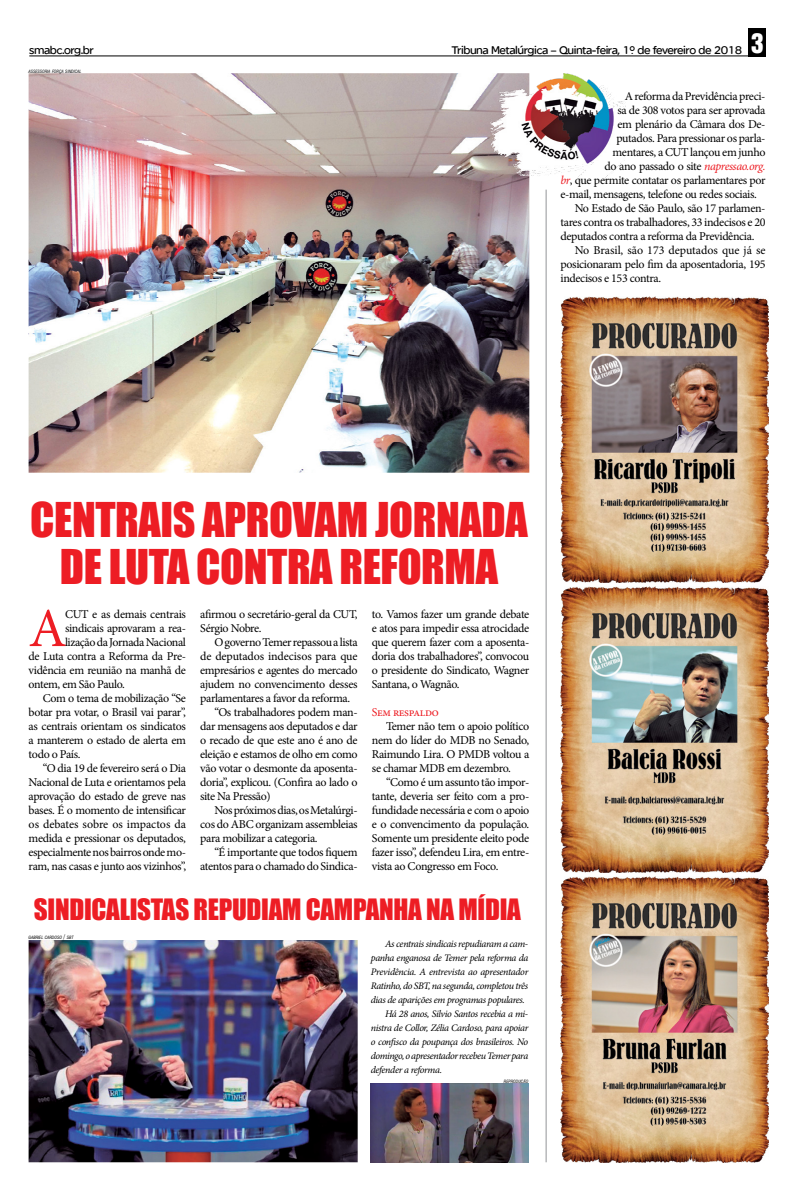
<style>
.page{position:relative;width:794px;height:1191px;background:#fff}
.page>*{position:absolute;margin:0;border:0;box-sizing:border-box;transform-origin:0 0}
.t1{font:55.1px "Minion Pro";color:#ed1d24}
.t2{font:44px/47px "Impact";letter-spacing:-.01em;color:#ed1d24;text-align:center}
.t3{font:27px "Impact";letter-spacing:-.01em;color:#ed1d24}
.t4{font:12px/14px "Minion Pro";letter-spacing:-.03em;color:#000;text-align:justify}
.t5{font:12px "SE Optimist Semi";letter-spacing:-.04em;color:#000}
.t6{font:12px "Minion Pro";color:#000}
.t7{font:12px "Minion Pro";letter-spacing:-.03em;color:#ed1d24}
.t8{font:italic 10px "Minion Pro";letter-spacing:-.035em;color:#000}
.t9{font:italic condensed 4.4px "Swiss 721 BT";color:#000}
.s1{font-family:"Helvetica Inserat";font-size:25px;color:#fff}
.s2{font-style:italic;color:#ed1d24}
.s3{font-size:6.2px}
</style>
<div class="page">
<hr style="left:29px;top:55px;width:737px;height:1px;background:#000">
<div style="left:749px;top:28px;width:17px;height:28px;background:#000"></div>
<img style="left:29px;top:73px;width:500px;height:400px">
<hr style="left:545px;top:190px;width:1px;height:972px;background:#939598">
<img style="left:490px;top:73px;width:135px;height:111px">
<img style="left:29px;top:940px;width:329px;height:222px">
<img style="left:560px;top:876px;width:208px;height:286px">
<img style="left:560px;top:586px;width:208px;height:286px">
<img style="left:560px;top:296px;width:208px;height:286px">
<img style="left:371px;top:1083px;width:157px;height:79px">
<p class="t5" style="left:29px;top:43px;width:66px">smabc.org.br</p>
<p class="t5" style="left:451px;top:43px;width:314px">Tribuna Metalúrgica – Quinta-feira, 1º de fevereiro de 2018 <span class="s1">3</span></p>
<p class="t9" style="left:29px;top:69px;width:54px">ASSESSORIA FORÇA SINDICAL</p>
<p class="t4" style="left:624px;top:89px;width:142px">A reforma da Previdência preci-</p>
<p class="t4" style="left:617px;top:103px;width:149px">sa de 308 votos para ser aprovada</p>
<p class="t4" style="left:617px;top:117px;width:150px">em plenário da Câmara dos De-</p>
<p class="t4" style="left:616px;top:131px;width:151px">putados. Para pressionar os parla-</p>
<p class="t4" style="left:612px;top:145px;width:155px">mentares, a CUT lançou em junho</p>
<p class="t4" style="left:604px;top:159px;width:162px">do ano passado o site <span class="s2">napressao.org.</span></p>
<p class="t4" style="left:560px;top:173px;width:206px"><span class="s2">br</span>, que permite contatar os parlamentares por</p>
<p class="t4" style="left:560px;top:187px;width:198px">e-mail, mensagens, telefone ou redes sociais.</p>
<p class="t4" style="left:574px;top:201px;width:192px">No Estado de São Paulo, são 17 parlamen-</p>
<p class="t4" style="left:560px;top:215px;width:206px">tares contra os trabalhadores, 33 indecisos e 20</p>
<p class="t4" style="left:560px;top:229px;width:195px">deputados contra a reforma da Previdência.</p>
<p class="t6" style="left:574px;top:242px;width:192px">No Brasil, são 173 deputados que já se</p>
<p class="t4" style="left:560px;top:257px;width:207px">posicionaram pelo fim da aposentadoria, 195</p>
<p class="t4" style="left:560px;top:271px;width:102px">indecisos e 153 contra.</p>
<h2 class="t2" style="left:30px;top:495px;width:499px">CENTRAIS APROVAM JORNADA<br>DE LUTA CONTRA REFORMA</h2>
<h1 class="t1" style="left:29px;top:591px;width:40px">A</h1>
<p class="t4" style="left:65px;top:607px;width:122px">CUT e as demais centrais</p>
<p class="t4" style="left:65px;top:621px;width:122px">sindicais aprovaram a rea-</p>
<p class="t4" style="left:65px;top:635px;width:122px">lização da Jornada Nacional</p>
<p class="t4" style="left:29px;top:649px;width:159px">de Luta contra a Reforma da Pre-</p>
<p class="t4" style="left:29px;top:663px;width:159px">vidência em reunião na manhã de</p>
<p class="t4" style="left:29px;top:677px;width:98px">ontem, em São Paulo.</p>
<p class="t4" style="left:43px;top:691px;width:145px">Com o tema de mobilização “Se</p>
<p class="t4" style="left:29px;top:705px;width:159px">botar pra votar, o Brasil vai parar”,</p>
<p class="t4" style="left:29px;top:719px;width:159px">as centrais orientam os sindicatos</p>
<p class="t4" style="left:29px;top:733px;width:159px">a manterem o estado de alerta em</p>
<p class="t4" style="left:29px;top:747px;width:53px">todo o País.</p>
<p class="t4" style="left:43px;top:761px;width:145px">“O dia 19 de fevereiro será o Dia</p>
<p class="t4" style="left:29px;top:775px;width:159px">Nacional de Luta e orientamos pela</p>
<p class="t4" style="left:29px;top:789px;width:159px">aprovação do estado de greve nas</p>
<p class="t4" style="left:29px;top:803px;width:159px">bases. É o momento de intensificar</p>
<p class="t4" style="left:29px;top:817px;width:159px">os debates sobre os impactos da</p>
<p class="t4" style="left:29px;top:831px;width:159px">medida e pressionar os deputados,</p>
<p class="t4" style="left:29px;top:845px;width:159px">especialmente nos bairros onde mo-</p>
<p class="t4" style="left:29px;top:859px;width:159px">ram, nas casas e junto aos vizinhos”,</p>
<p class="t4" style="left:200px;top:607px;width:159px">afirmou o secretário-geral da CUT,<br>Sérgio Nobre.</p>
<p class="t4" style="left:214px;top:635px;width:145px">O governo Temer repassou a lista</p>
<p class="t4" style="left:200px;top:649px;width:159px">de deputados indecisos para que</p>
<p class="t4" style="left:200px;top:663px;width:159px">empresários e agentes do mercado</p>
<p class="t4" style="left:200px;top:677px;width:159px">ajudem no convencimento desses</p>
<p class="t4" style="left:200px;top:691px;width:151px">parlamentares a favor da reforma.</p>
<p class="t4" style="left:214px;top:705px;width:145px">“Os trabalhadores podem man-</p>
<p class="t4" style="left:200px;top:719px;width:159px">dar mensagens aos deputados e dar</p>
<p class="t4" style="left:200px;top:733px;width:159px">o recado de que este ano é ano de</p>
<p class="t4" style="left:200px;top:747px;width:159px">eleição e estamos de olho em como</p>
<p class="t4" style="left:200px;top:761px;width:159px">vão votar o desmonte da aposenta-</p>
<p class="t4" style="left:200px;top:775px;width:159px">doria”, explicou. (Confira ao lado o</p>
<p class="t4" style="left:200px;top:789px;width:72px">site Na Pressão)</p>
<p class="t4" style="left:214px;top:803px;width:145px">Nos próximos dias, os Metalúrgi-</p>
<p class="t4" style="left:200px;top:817px;width:159px">cos do ABC organizam assembleias</p>
<p class="t4" style="left:200px;top:831px;width:119px">para mobilizar a categoria.</p>
<p class="t4" style="left:214px;top:845px;width:145px">“É importante que todos fiquem</p>
<p class="t4" style="left:200px;top:859px;width:159px">atentos para o chamado do Sindica-</p>
<p class="t4" style="left:372px;top:607px;width:159px">to. Vamos fazer um grande debate e atos para impedir essa atrocidade que querem fazer com a aposenta&shy;doria dos trabalhadores”, convocou o presidente do Sindicato, Wagner Santana, o Wagnão.</p>
<p class="t7" style="left:372px;top:704px;width:69px">Sem respaldo</p>
<p class="t4" style="left:372px;top:719px;width:159px;text-indent:14px">Temer não tem o apoio político nem do líder do MDB no Senado, Raimundo Lira. O PMDB voltou a se chamar MDB em dezembro.</p>
<p class="t4" style="left:372px;top:775px;width:159px;text-indent:14px">“Como é um assunto tão impor&shy;tante, deveria ser feito com a pro&shy;fundidade necessária e com o apoio e o convencimento da população.<br>Somente um presidente eleito pode fazer isso”, defendeu Lira, em entre&shy;vista ao Congresso em Foco.</p>
<h3 class="t3" style="left:34px;top:888px;width:488px">SINDICALISTAS REPUDIAM CAMPANHA NA MÍDIA</h3>
<p class="t9" style="left:29px;top:935px;width:46px">GABRIEL CARDOSO <span class="s3">/</span> SBT</p>
<p class="t8" style="left:385px;top:937px;width:145px">As centrais sindicais repudiaram a cam-</p>
<p class="t8" style="left:371px;top:951px;width:159px">panha enganosa de Temer pela reforma da</p>
<p class="t8" style="left:371px;top:965px;width:159px">Previdência. A entrevista ao apresentador</p>
<p class="t8" style="left:371px;top:979px;width:159px">Ratinho, do SBT, na segunda, completou três</p>
<p class="t8" style="left:371px;top:993px;width:155px">dias de aparições em programas populares.</p>
<p class="t8" style="left:385px;top:1007px;width:145px">Há 28 anos, Silvio Santos recebia a mi-</p>
<p class="t8" style="left:371px;top:1021px;width:159px">nistra de Collor, Zélia Cardoso, para apoiar</p>
<p class="t8" style="left:371px;top:1035px;width:159px">o confisco da poupança dos brasileiros. No</p>
<p class="t8" style="left:371px;top:1049px;width:159px">domingo, o apresentador recebeu Temer para</p>
<p class="t8" style="left:371px;top:1063px;width:73px">defender a reforma.</p>
<p class="t9" style="left:504px;top:1078px;width:26px">REPRODUÇÃO</p>
</div>
